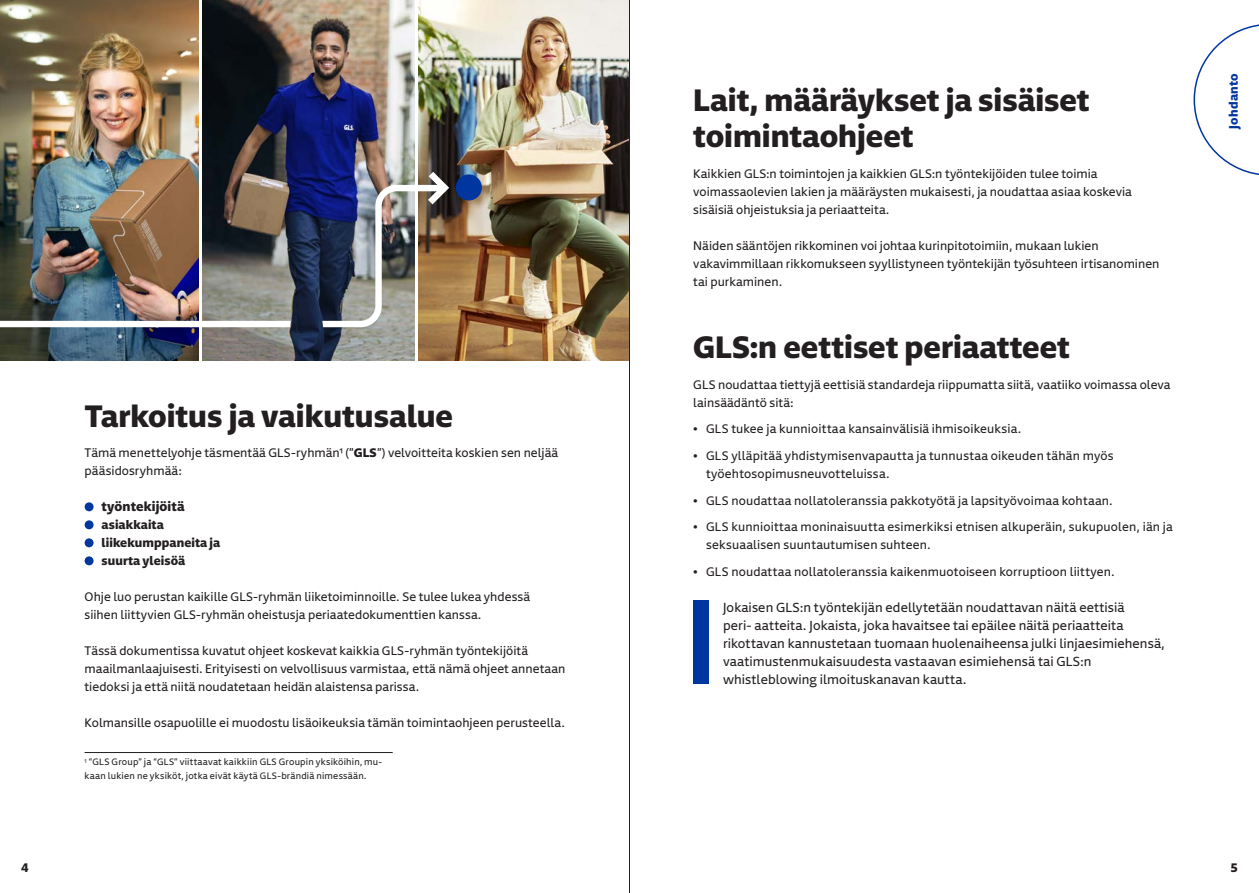
<style>
.page{position:relative;width:1259px;height:893px;background:#fff}
.page>*{position:absolute;margin:0;border:0;box-sizing:border-box;transform-origin:0 0}
.t1{font:700 30px/36px "Newson";color:#231f20}
.t2{font:12.75px/18px "Newson GLSDTP";letter-spacing:.01em;color:#231f20}
.t3{font:700 12.75px "Newson";letter-spacing:.01em;color:#231f20}
.t4{font:12px/18px "Newson GLSDTP";letter-spacing:.01em;color:#231f20}
.t5{font:700 12px/18px "Newson";letter-spacing:.005em;color:#231f20}
.t6{font:700 12px "Newson";letter-spacing:.015em;color:#0036a0}
.t7{font:700 12px "Newson GLSDTP";color:#231f20}
.t8{font:9px/13.5px "Newson GLSDTP";letter-spacing:.025em;color:#231f20}
.s1{font-family:"Newson";font-weight:700}
</style>
<div class="page">
<svg style="left:1193px;top:24px;width:66px;height:151px"></svg>
<img style="left:203px;top:0;width:211px;height:360px">
<img style="left:0;top:0;width:199px;height:360px">
<img style="left:418px;top:0;width:211px;height:360px">
<img style="left:0;top:182px;width:452px;height:148px">
<svg style="left:421px;top:165px;width:33px;height:46px"></svg>
<div style="left:456px;top:174px;width:26px;height:26px;background:#0036a0;border-radius:50%"></div>
<img style="left:290px;top:311px;width:34px;height:30px">
<div style="left:693px;top:601px;width:16px;height:83px;background:#0036a0"></div>
<div style="left:85px;top:502px;width:9px;height:9px;background:#0036a0;border-radius:50%"></div>
<div style="left:85px;top:520px;width:9px;height:9px;background:#0036a0;border-radius:50%"></div>
<div style="left:85px;top:538px;width:9px;height:9px;background:#0036a0;border-radius:50%"></div>
<div style="left:85px;top:556px;width:9px;height:9px;background:#0036a0;border-radius:50%"></div>
<hr style="left:85px;top:752px;width:308px;height:1px;background:#231f20">
<hr style="left:629px;top:0;width:1px;height:893px;background:#231f20">
<h1 class="t1" style="left:85px;top:393px;width:370px">Tarkoitus ja vaikutusalue</h1>
<p class="t4" style="left:85px;top:442px;width:475px">Tämä menettelyohje täsmentää GLS-ryhmän¹ (”<span class="s1">GLS</span>”) velvoitteita koskien sen neljää pääsidosryhmää:</p>
<p class="t3" style="left:102px;top:495px;width:84px">työntekijöitä</p>
<p class="t5" style="left:102px;top:514px;width:120px">asiakkaita liikekumppaneita ja suurta yleisöä</p>
<p class="t4" style="left:85px;top:586px;width:447px">Ohje luo perustan kaikille GLS-ryhmän liiketoiminnoille. Se tulee lukea yhdessä siihen liittyvien GLS-ryhmän oheistusja periaatedokumenttien kanssa.</p>
<p class="t4" style="left:85px;top:640px;width:482px">Tässä dokumentissa kuvatut ohjeet koskevat kaikkia GLS-ryhmän työntekijöitä maailmanlaajuisesti. Erityisesti on velvollisuus varmistaa, että nämä ohjeet annetaan tiedoksi ja että niitä noudatetaan heidän alaistensa parissa.</p>
<p class="t4" style="left:85px;top:712px;width:482px">Kolmansille osapuolille ei muodostu lisäoikeuksia tämän toimintaohjeen perusteella.</p>
<p class="t8" style="left:85px;top:754px;width:299px"><sup>1</sup> “GLS Group” ja “GLS” viittaavat kaikkiin GLS Groupin yksiköihin, mu&shy;kaan lukien ne yksiköt, jotka eivät käytä GLS-brändiä nimessään.</p>
<h1 class="t1" style="left:693px;top:78px;width:398px">Lait, määräykset ja sisäiset toimintaohjeet</h1>
<p class="t4" style="left:693px;top:163px;width:440px">Kaikkien GLS:n toimintojen ja kaikkien GLS:n työntekijöiden tulee toimia voimassaolevien lakien ja määräysten mukaisesti, ja noudattaa asiaa koskevia sisäisiä ohjeistuksia ja periaatteita.</p>
<p class="t4" style="left:693px;top:235px;width:468px">Näiden sääntöjen rikkominen voi johtaa kurinpitotoimiin, mukaan lukien vakavimmillaan rikkomukseen syyllistyneen työntekijän työsuhteen irtisanominen tai purkaminen.</p>
<h1 class="t1" style="left:693px;top:325px;width:378px">GLS:n eettiset periaatteet</h1>
<p class="t4" style="left:693px;top:374px;width:479px">GLS noudattaa tiettyjä eettisiä standardeja riippumatta siitä, vaatiiko voimassa oleva lainsäädäntö sitä:</p>
<p class="t4" style="left:693px;top:419px;width:330px">• GLS tukee ja kunnioittaa kansainvälisiä ihmisoikeuksia.</p>
<p class="t4" style="left:706px;top:445px;width:409px;text-indent:-13px">• GLS ylläpitää yhdistymisenvapautta ja tunnustaa oikeuden tähän myös työehtosopimusneuvotteluissa.</p>
<p class="t4" style="left:693px;top:490px;width:421px">• GLS noudattaa nollatoleranssia pakkotyötä ja lapsityövoimaa kohtaan.</p>
<p class="t4" style="left:706px;top:516px;width:468px;text-indent:-13px">• GLS kunnioittaa moninaisuutta esimerkiksi etnisen alkuperäin, sukupuolen, iän ja seksuaalisen suuntautumisen suhteen.</p>
<p class="t4" style="left:693px;top:561px;width:423px">• GLS noudattaa nollatoleranssia kaikenmuotoiseen korruptioon liittyen.</p>
<p class="t2" style="left:723px;top:596px;width:443px">Jokaisen GLS:n työntekijän edellytetään noudattavan näitä eettisiä<br>peri- aatteita. Jokaista, joka havaitsee tai epäilee näitä periaatteita rikottavan kannustetaan tuomaan huolenaiheensa julki linjaesimiehensä, vaatimustenmukaisuudesta vastaavan esimiehensä tai GLS:n whistleblowing ilmoituskanavan kautta.</p>
<p class="t6" style="left:1222px;top:129px;width:56px;rotate:-90deg">Johdanto</p>
<p class="t7" style="left:21px;top:857px;width:9px">4</p>
<p class="t5" style="left:1231px;top:857px;width:8px">5</p>
</div>
